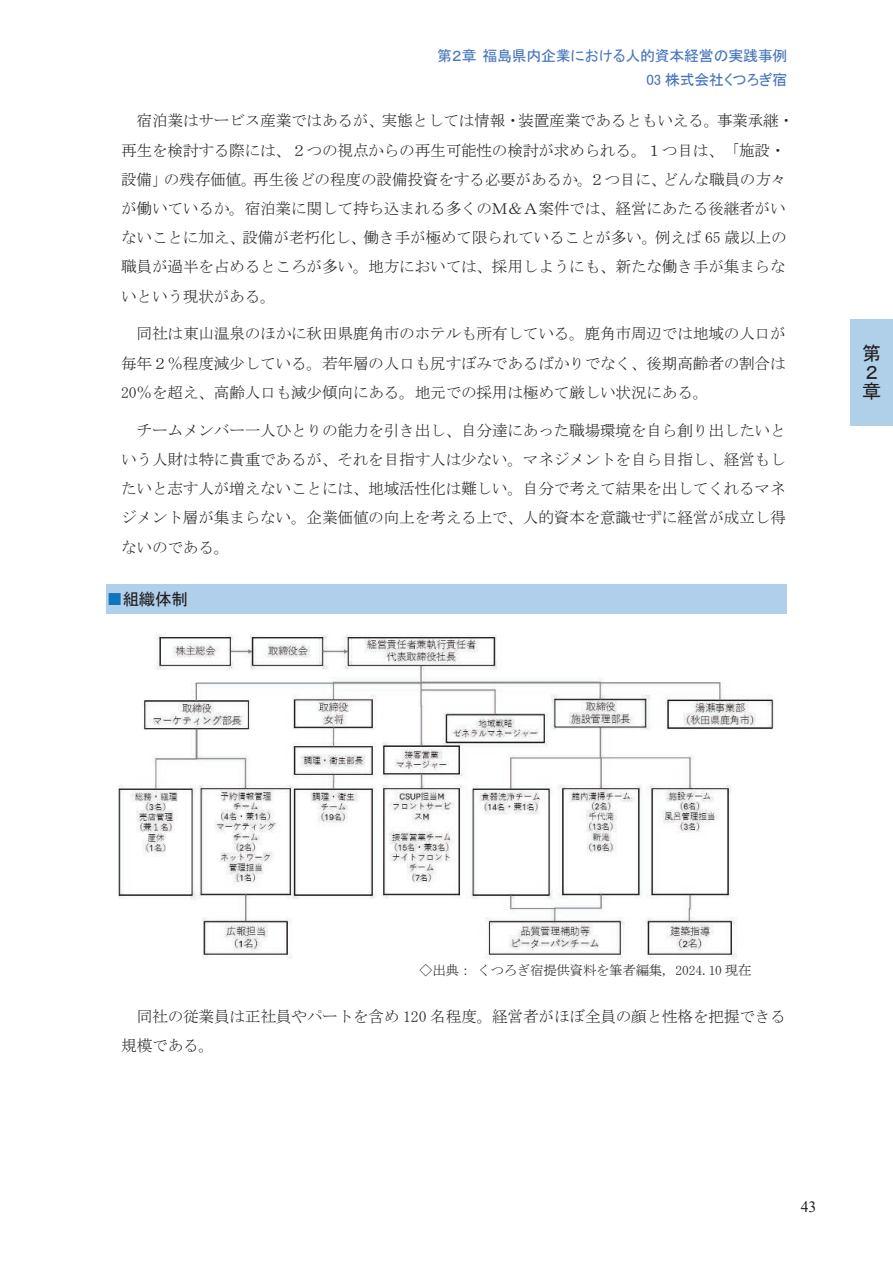
<style>
.page{position:relative;width:893px;height:1263px;background:#fff}
.page>*{position:absolute;margin:0;border:0;box-sizing:border-box;transform-origin:0 0}
.t1{font:19.2px/19.2px "MS Gothic";color:#231f20}
.t2{font:16.65px "MS Gothic";color:#231f20}
.t3{font:15.6px/29.2px "MS Mincho";letter-spacing:-.01em;color:#231f20}
.t4{font:15.6px "Times New Roman";color:#231f20}
.t5{font:14.85px/24px "MS P Gothic";letter-spacing:-.01em;color:#4776bc;text-align:right}
.t6{font:13.5px "MS Mincho";letter-spacing:-.025em;color:#231f20}
.s1{font-family:"MS Mincho";color:#1075bc}
</style>
<div class="page">
<img style="left:118px;top:634px;width:656px;height:325px">
<div style="left:106px;top:585px;width:680px;height:29px;background:#afcfea"></div>
<div style="left:850px;top:319px;width:43px;height:106px;background:#b0d0ea"></div>
<p class="t5" style="left:437px;top:44px;width:352px">第２章福島県内企業における人的資本経営の実践事例<br>03 株式会社くつろぎ宿</p>
<p class="t3" style="left:121px;top:106px;width:675px;text-indent:15px">宿泊業はサービス産業ではあるが、実態としては情報・装置産業であるともいえる。事業承継・再生を検討する際には、２つの視点からの再生可能性の検討が求められる。１つ目は、「施設・設備」の残存価値。再生後どの程度の設備投資をする必要があるか。２つ目に、どんな職員の方々が働いているか。宿泊業に関して持ち込まれる多くのＭ＆Ａ案件では、経営にあたる後継者がいないことに加え、設備が老朽化し、働き手が極めて限られていることが多い。例えば 65 歳以上の職員が過半を占めるところが多い。地方においては、採用しようにも、新たな働き手が集まらないという現状がある。</p>
<p class="t3" style="left:121px;top:319px;width:666px;text-align:justify;text-indent:15px">同社は東山温泉のほかに秋田県鹿角市のホテルも所有している。鹿角市周辺では地域の人口が毎年２％程度減少している。若年層の人口も尻すぼみであるばかりでなく、後期高齢者の割合は20％を超え、高齢人口も減少傾向にある。地元での採用は極めて厳しい状況にある。</p>
<p class="t3" style="left:121px;top:415px;width:666px;text-align:justify;text-indent:15px">チームメンバー一人ひとりの能力を引き出し、自分達にあった職場環境を自ら創り出したいという人財は特に貴重であるが、それを目指す人は少ない。マネジメントを自ら目指し、経営もしたいと志す人が増えないことには、地域活性化は難しい。自分で考えて結果を出してくれるマネジメント層が集まらない。企業価値の向上を考える上で、人的資本を意識せずに経営が成立し得ないのである。</p>
<p class="t2" style="left:106px;top:591px;width:83px"><span class="s1">■</span>組織体制</p>
<p class="t1" style="left:862px;top:343px;width:20px">第<br>２章</p>
<p class="t6" style="left:419px;top:963px;width:334px">◇出典：くつろぎ宿提供資料を筆者編集, 2024.10 現在</p>
<p class="t3" style="left:121px;top:1002px;width:666px;text-indent:15px">同社の従業員は正社員やパートを含め 120 名程度。経営者がほぼ全員の顔と性格を把握できる規模である。</p>
<p class="t4" style="left:801px;top:1196px;width:17px">43</p>
</div>
